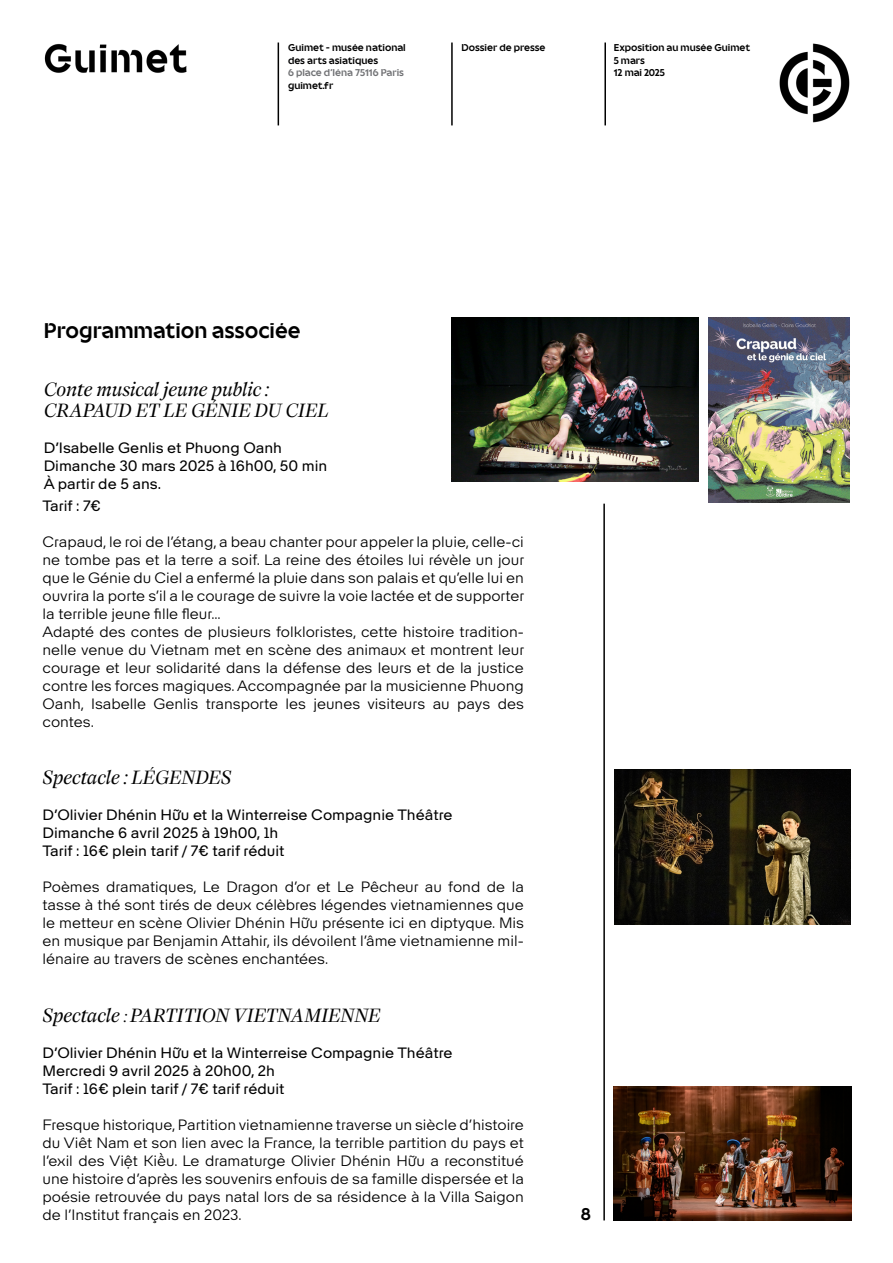
<style>
.page{position:relative;width:893px;height:1263px;background:#fff}
.page>*{position:absolute;margin:0;border:0;box-sizing:border-box;transform-origin:0 0}
.t1{font:700 22.5px "Guimet";color:#000}
.t2{font:italic 18px/21.6px "ES Face";color:#000}
.t3{font:18px "Guimet 09 01 25 Bold";color:#000}
.t4{font:300 15px/18px "Citizen Grotesk";color:#000;text-align:justify}
.t5{font:15px/18px "Citizen Grotesk";color:#000}
.t6{font:10.5px/12.6px "Guimet 09 01 25 Bold";color:#000}
.t7{font:10.5px "Guimet 09 01 25 Bold";color:#717275}
.s1{font-size:15px}
</style>
<div class="page">
<img style="left:44px;top:43px;width:143px;height:30px">
<hr style="left:278px;top:43px;width:1px;height:82px;background:#000">
<img style="left:779px;top:43px;width:71px;height:80px">
<hr style="left:451px;top:43px;width:2px;height:82px;background:#000">
<hr style="left:604px;top:43px;width:2px;height:82px;background:#000">
<hr style="left:603px;top:504px;width:2px;height:716px;background:#000">
<img style="left:452px;top:318px;width:246px;height:164px">
<img style="left:709px;top:318px;width:140px;height:184px">
<img style="left:615px;top:770px;width:235px;height:155px">
<img style="left:614px;top:1086px;width:237px;height:135px">
<p class="t6" style="left:288px;top:41px;width:119px">Guimet - musée national des arts asiatiques</p>
<p class="t7" style="left:288px;top:67px;width:117px">6 place d’Iéna 75116 Paris</p>
<p class="t6" style="left:288px;top:79px;width:47px">guimet.fr</p>
<p class="t6" style="left:461px;top:41px;width:86px">Dossier de presse</p>
<p class="t6" style="left:614px;top:41px;width:138px">Exposition au musée Guimet<br>5 mars<br>12 mai 2025</p>
<h1 class="t1" style="left:44px;top:318px;width:258px">Programmation associée</h1>
<p class="t2" style="left:44px;top:377px;width:286px">Conte musical jeune public :<br>CRAPAUD ET LE GÉNIE DU CIEL</p>
<p class="t5" style="left:44px;top:438px;width:285px">D’Isabelle Genlis et Phuong Oanh<br>Dimanche 30 mars 2025 à 16h00, 50 min<br>À partir de 5 ans.</p>
<p class="t5" style="left:43px;top:496px;width:60px">Tarif : 7€</p>
<p class="t4" style="left:43px;top:532px;width:483px;text-align:left">Crapaud, le roi de l’étang, a beau chanter pour appeler la pluie, celle-ci ne tombe pas et la terre a soif. La reine des étoiles lui révèle un jour que le Génie du Ciel a enfermé la pluie dans son palais et qu’elle lui en ouvrira la porte s’il a le courage de suivre la voie lactée et de supporter la terrible jeune fille fleur…<br>Adapté des contes de plusieurs folkloristes, cette histoire tradition&shy;nelle venue du Vietnam met en scène des animaux et montrent leur courage et leur solidarité dans la défense des leurs et de la justice contre les forces magiques. Accompagnée par la musicienne Phuong Oanh, Isabelle Genlis transporte les jeunes visiteurs au pays des contes.</p>
<p class="t2" style="left:43px;top:766px;width:190px">Spectacle : LÉGENDES</p>
<p class="t5" style="left:43px;top:805px;width:412px">D’Olivier Dhénin Hữu et la Winterreise Compagnie Théâtre<br>Dimanche 6 avril 2025 à 19h00, 1h<br>Tarif : 16€ plein tarif / 7€ tarif réduit</p>
<p class="t4" style="left:43px;top:877px;width:483px">Poèmes dramatiques, Le Dragon d’or et Le Pêcheur au fond de la tasse à thé sont tirés de deux célèbres légendes vietnamiennes que le metteur en scène Olivier Dhénin Hữu présente ici en diptyque. Mis en musique par Benjamin Attahir, ils dévoilent l’âme vietnamienne mil&shy;lénaire au travers de scènes enchantées.</p>
<p class="t2" style="left:43px;top:1003px;width:340px">Spectacle <span class="s1">:</span> PARTITION VIETNAMIENNE</p>
<p class="t5" style="left:43px;top:1043px;width:412px">D’Olivier Dhénin Hữu et la Winterreise Compagnie Théâtre<br>Mercredi 9 avril 2025 à 20h00, 2h<br>Tarif : 16€ plein tarif / 7€ tarif réduit</p>
<p class="t4" style="left:43px;top:1115px;width:483px">Fresque historique, Partition vietnamienne traverse un siècle d’histoire du Viêt Nam et son lien avec la France, la terrible partition du pays et l’exil des Việt Kiều. Le dramaturge Olivier Dhénin Hữu a reconstitué une histoire d’après les souvenirs enfouis de sa famille dispersée et la poésie retrouvée du pays natal lors de sa résidence à la Villa Saigon de l’Institut français en 2023.</p>
<p class="t3" style="left:581px;top:1203px;width:12px">8</p>
</div>
